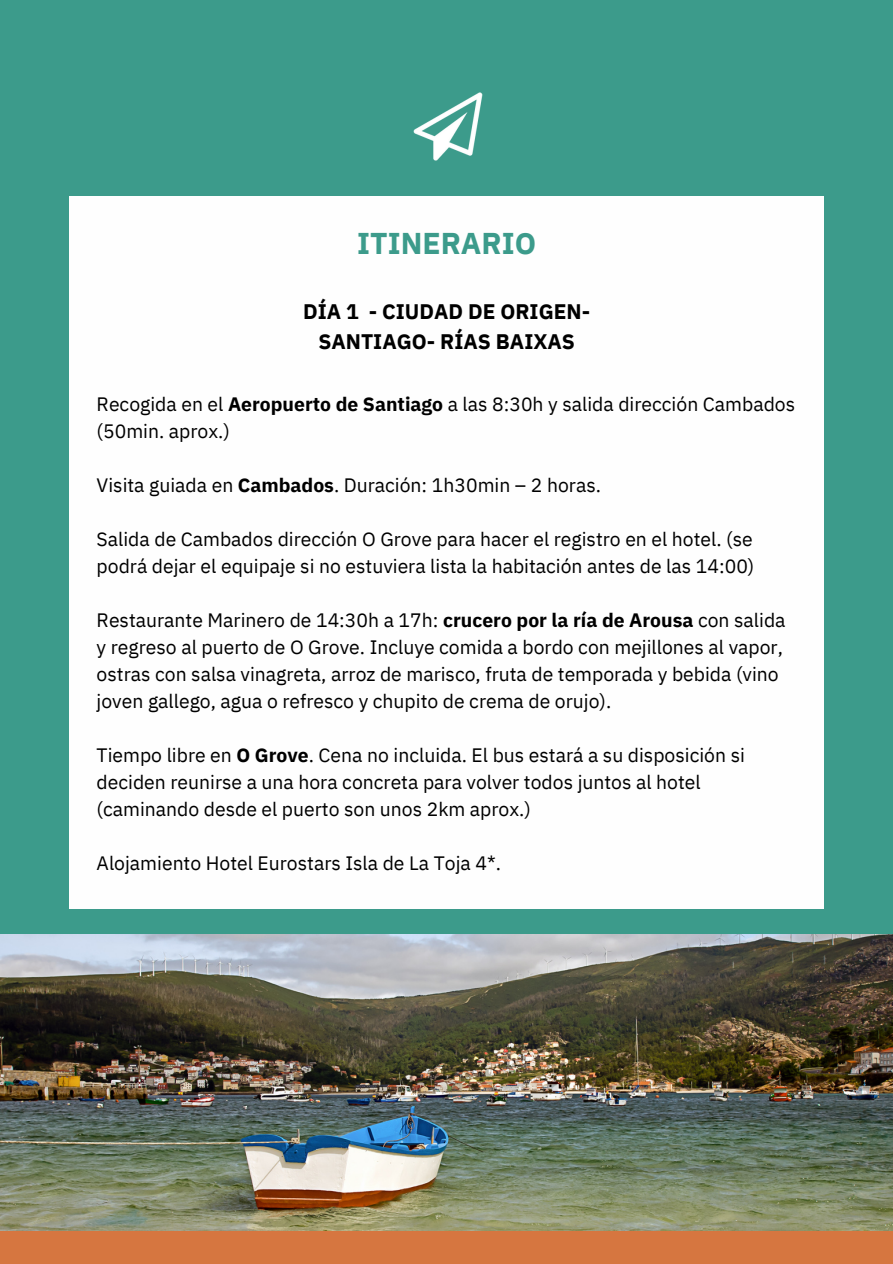
<style>
.page{position:relative;width:893px;height:1264px;background:#fff}
.page>*{position:absolute;margin:0;border:0;box-sizing:border-box;transform-origin:0 0}
.t1{font:700 30px "IBM Plex Sans";color:#3c9b8b}
.t2{font:700 21px/29.2px "IBM Plex Sans";color:#000;text-align:center}
.t3{font:19.35px/27px "IBM Plex Sans";color:#000}
.s1{font-weight:700}
</style>
<div class="page">
<div style="left:0;top:0;width:892px;height:1263px;background:#3c9b8b"></div>
<div style="left:0;top:1049px;width:892px;height:214px;background:#d67640"></div>
<div style="left:70px;top:196px;width:753px;height:713px;background:#fefefe"></div>
<img style="left:413px;top:92px;width:70px;height:69px">
<img style="left:0;top:934px;width:892px;height:296px">
<p class="t1" style="left:357px;top:223px;width:180px">ITINERARIO</p>
<p class="t2" style="left:303px;top:297px;width:288px">DÍA 1 - CIUDAD DE ORIGEN-<br>SANTIAGO- RÍAS BAIXAS</p>
<h1 class="t3" style="left:97px;top:390px;width:700px">Recogida en el <span class="s1">Aeropuerto de Santiago</span> a las 8:30h y salida dirección Cambados (50min. aprox.)</h1>
<h2 class="t3" style="left:97px;top:471px;width:506px">Visita guiada en <span class="s1">Cambados</span>. Duración: 1h30min – 2 horas.</h2>
<p class="t3" style="left:97px;top:525px;width:659px">Salida de Cambados dirección O Grove para hacer el registro en el hotel. (se podrá dejar el equipaje si no estuviera lista la habitación antes de las 14:00)</p>
<p class="t3" style="left:97px;top:606px;width:690px">Restaurante Marinero de 14:30h a 17h: <span class="s1">crucero por la ría de Arousa</span> con salida y regreso al puerto de O Grove. Incluye comida a bordo con mejillones al vapor, ostras con salsa vinagreta, arroz de marisco, fruta de temporada y bebida (vino joven gallego, agua o refresco y chupito de crema de orujo).</p>
<p class="t3" style="left:97px;top:741px;width:649px">Tiempo libre en <span class="s1">O Grove</span>. Cena no incluida. El bus estará a su disposición si deciden reunirse a una hora concreta para volver todos juntos al hotel (caminando desde el puerto son unos 2km aprox.)</p>
<p class="t3" style="left:97px;top:849px;width:406px">Alojamiento Hotel Eurostars Isla de La Toja 4*.</p>
</div>
